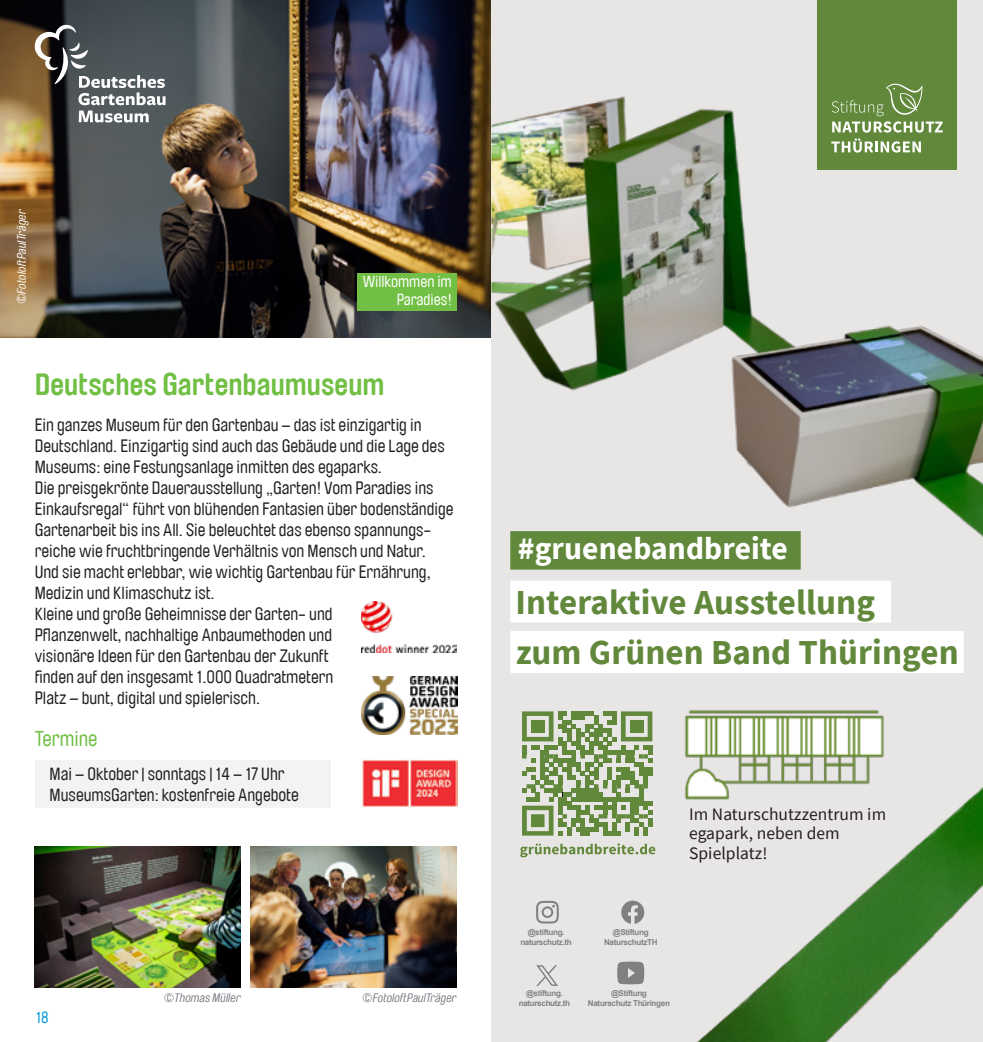
<style>
.page{position:relative;width:983px;height:1042px;background:#fff}
.page>*{position:absolute;margin:0;border:0;box-sizing:border-box;transform-origin:0 0}
.t1{font:700 35px "Source Sans Pro";letter-spacing:.005em;color:#62883b}
.t2{font:700 31.5px "Source Sans Pro";letter-spacing:.005em;color:#fff}
.t3{font:700 30.62px "Brauer Neue";color:#71bf44}
.t4{font:21px "Brauer Neue";color:#71bf44}
.t5{font:17.5px/21px "Brauer Neue";color:#231f20}
.t6{font:17.5px/19.6px "Source Sans Pro";letter-spacing:.005em;color:#231f20}
.t7{font:15.75px/17.5px "Brauer Neue";color:#fff;text-align:right}
.t8{font:15.75px "Brauer Neue";color:#069ad9}
.t9{font:italic 12.25px "Brauer Neue";color:#787c82}
.t10{font:italic 12.25px "Brauer Neue";color:#fff}
.t11{font:700 8.05px/9.8px "Arial";letter-spacing:-.04em;color:#818080;text-align:center}
</style>
<div class="page">
<div style="left:35px;top:760px;width:295px;height:47px;background:#f2f3f4"></div>
<img style="left:0;top:0;width:491px;height:337px">
<svg style="left:79px;top:111px;width:70px;height:12px"></svg>
<svg style="left:34px;top:23px;width:131px;height:82px;background:#636564"></svg>
<div style="left:357px;top:273px;width:99px;height:38px;background:#71bf44"></div>
<div style="left:491px;top:0;width:491px;height:1042px;background:#e8e6e5"></div>
<img style="left:678px;top:773px;width:304px;height:269px">
<svg style="left:621px;top:900px;width:23px;height:24px"></svg>
<svg style="left:536px;top:901px;width:22px;height:22px"></svg>
<svg style="left:536px;top:965px;width:22px;height:21px"></svg>
<svg style="left:617px;top:961px;width:27px;height:23px"></svg>
<svg style="left:520px;top:843px;width:135px;height:14px;background:#bcc7ad"></svg>
<svg style="left:522px;top:711px;width:130px;height:124px;background:#9cb185"></svg>
<div style="left:531px;top:720px;width:13px;height:13px;background:#62883b"></div>
<div style="left:629px;top:720px;width:14px;height:13px;background:#62883b"></div>
<div style="left:531px;top:814px;width:13px;height:13px;background:#62883b"></div>
<img style="left:677px;top:707px;width:208px;height:100px">
<img style="left:491px;top:20px;width:491px;height:652px">
<div style="left:510px;top:631px;width:453px;height:42px;background:#fff"></div>
<div style="left:510px;top:580px;width:380px;height:42px;background:#fff"></div>
<div style="left:510px;top:531px;width:290px;height:38px;background:#62883b"></div>
<div style="left:817px;top:0;width:139px;height:170px;background:#62883b"></div>
<svg style="left:831px;top:84px;width:111px;height:69px"></svg>
<img style="left:251px;top:846px;width:205px;height:141px">
<img style="left:35px;top:846px;width:206px;height:141px">
<img style="left:361px;top:601px;width:95px;height:51px">
<img style="left:361px;top:676px;width:97px;height:58px">
<img style="left:361px;top:758px;width:97px;height:49px">
<p class="t10" style="left:15px;top:304px;width:96px;rotate:-90deg">©FotoloftPaulTräger</p>
<p class="t7" style="left:363px;top:273px;width:90px">Willkommen im<br>Paradies!</p>
<h3 class="t3" style="left:35px;top:366px;width:351px">Deutsches Gartenbaumuseum</h3>
<p class="t5" style="left:35px;top:415px;width:420px">Ein ganzes Museum für den Gartenbau – das ist einzigartig in Deutschland. Einzigartig sind auch das Gebäude und die Lage des Museums: eine Festungsanlage inmitten des egaparks.<br>Die preisgekrönte Dauerausstellung „Garten! Vom Paradies ins Einkaufsregal“ führt von blühenden Fantasien über bodenständige Gartenarbeit bis ins All. Sie beleuchtet das ebenso spannungs&shy;reiche wie fruchtbringende Verhältnis von Mensch und Natur.<br>Und sie macht erlebbar, wie wichtig Gartenbau für Ernährung, Medizin und Klimaschutz ist.<br>Kleine und große Geheimnisse der Garten- und<br>Pflanzenwelt, nachhaltige Anbaumethoden und<br>visionäre Ideen für den Gartenbau der Zukunft<br>finden auf den insgesamt 1.000 Quadratmetern<br>Platz – bunt, digital und spielerisch.</p>
<p class="t4" style="left:35px;top:727px;width:64px">Termine</p>
<p class="t5" style="left:50px;top:763px;width:250px">Mai – Oktober | sonntags | 14 – 17 Uhr<br>MuseumsGarten: kostenfreie Angebote</p>
<p class="t8" style="left:36px;top:1008px;width:14px">18</p>
<p class="t9" style="left:164px;top:991px;width:78px">©Thomas Müller</p>
<p class="t9" style="left:362px;top:991px;width:96px">©FotoloftPaulTräger</p>
<h2 class="t2" style="left:518px;top:527px;width:271px">#gruenebandbreite</h2>
<h1 class="t1" style="left:515px;top:578px;width:361px">Interaktive Ausstellung</h1>
<h1 class="t1" style="left:515px;top:629px;width:444px">zum Grünen Band Thüringen</h1>
<p class="t6" style="left:689px;top:804px;width:198px">Im Naturschutzzentrum im egapark, neben dem<br>Spielplatz!</p>
<p class="t11" style="left:520px;top:927px;width:53px">@stiftung. naturschutz.th</p>
<p class="t11" style="left:604px;top:927px;width:55px">@Stiftung<br>NaturschutzTH</p>
<p class="t11" style="left:518px;top:988px;width:53px">@stiftung. naturschutz.th</p>
<p class="t11" style="left:587px;top:988px;width:83px">@Stiftung<br>Naturschutz Thüringen</p>
</div>
